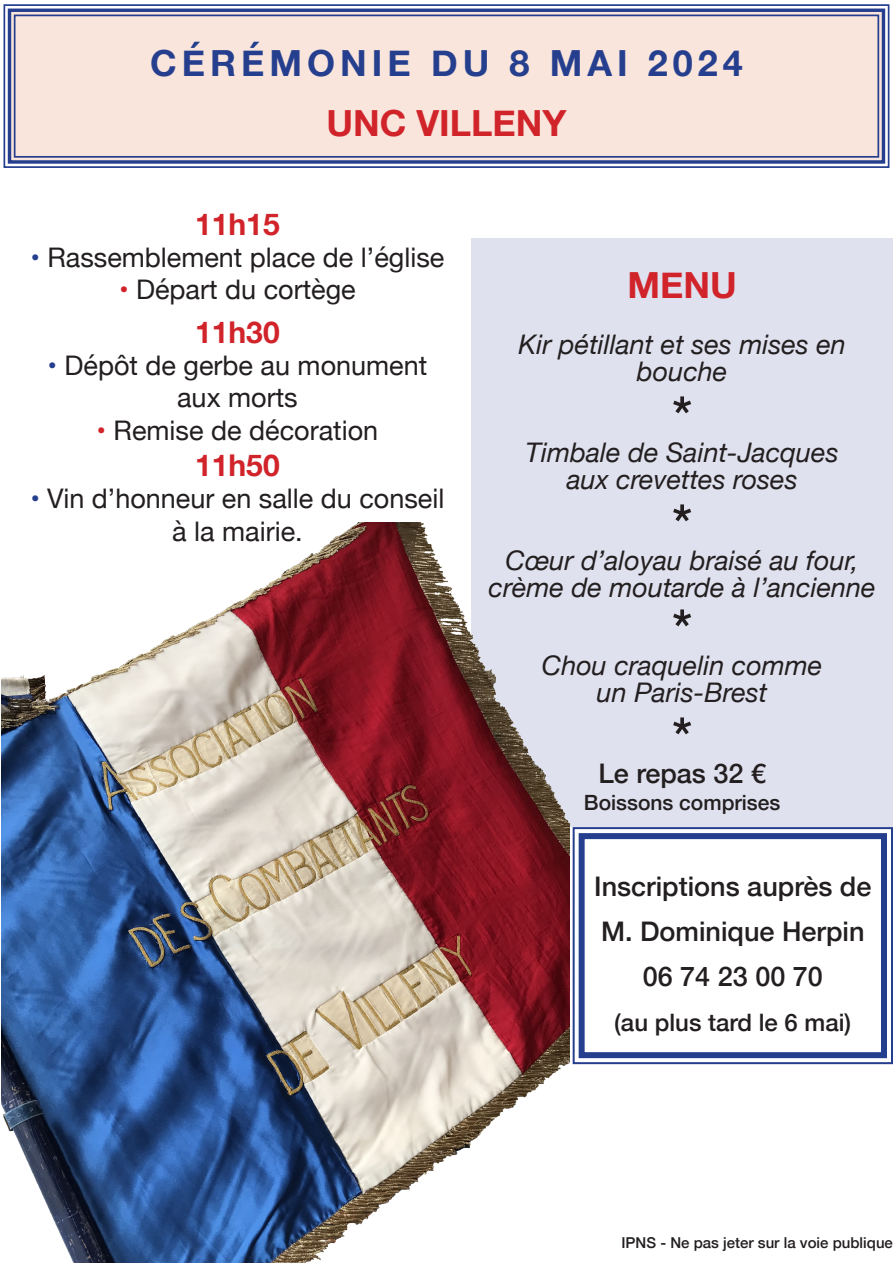
<style>
.page{position:relative;width:893px;height:1263px;background:#fff}
.page>*{position:absolute;margin:0;border:0;box-sizing:border-box;transform-origin:0 0}
.t1{font:500 54px "Helvetica Neue";color:#231f20}
.t2{font:700 36px "Helvetica Neue";letter-spacing:.14em;color:#253f8e}
.t3{font:700 36px "Helvetica Neue";color:#d1232a}
.t4{font:700 30px "Helvetica Neue";color:#d1232a}
.t5{font:italic 27px/27px "Helvetica Neue";color:#231f20;text-align:center}
.t6{font:27px "Helvetica Neue";color:#231f20}
.t7{font:500 27px "Helvetica Neue";color:#231f20}
.t8{font:500 24px "Helvetica Neue";color:#231f20}
.t9{font:500 21px "Helvetica Neue";color:#231f20}
.t10{font:500 15px "Helvetica Neue";color:#231f20}
.s1{color:#253f8e}
.s2{color:#d1232a}
</style>
<div class="page">
<div style="left:471px;top:239px;width:422px;height:588px;background:#e0e1ee"></div>
<img style="left:1px;top:522px;width:568px;height:741px">
<svg style="left:3px;top:4px;width:887px;height:164px;background:#f1e0da"></svg>
<div style="left:8px;top:9px;width:877px;height:155px;border:3px solid #253f8e"></div>
<div style="left:14px;top:15px;width:865px;height:143px;border:2px solid #253f8e"></div>
<svg style="left:572px;top:827px;width:321px;height:238px"></svg>
<div style="left:579px;top:833px;width:308px;height:225px;border:6px solid #253f8e"></div>
<p class="t2" style="left:150px;top:35px;width:594px">CÉRÉMONIE DU 8 MAI 2024</p>
<p class="t3" style="left:326px;top:95px;width:242px">UNC VILLENY</p>
<p class="t4" style="left:195px;top:200px;width:86px">11h15</p>
<p class="t6" style="left:30px;top:238px;width:416px"><span class="s1">•</span> Rassemblement place de l’église</p>
<p class="t6" style="left:119px;top:270px;width:238px"><span class="s2">•</span> Départ du cortège</p>
<p class="t4" style="left:195px;top:308px;width:86px">11h30</p>
<p class="t6" style="left:48px;top:346px;width:381px"><span class="s1">•</span> Dépôt de gerbe au monument</p>
<p class="t6" style="left:177px;top:378px;width:122px">aux morts</p>
<p class="t6" style="left:97px;top:411px;width:283px"><span class="s2">•</span> Remise de décoration</p>
<p class="t4" style="left:195px;top:442px;width:86px">11h50</p>
<p class="t6" style="left:30px;top:479px;width:416px"><span class="s1">•</span> Vin d’honneur en salle du conseil</p>
<p class="t6" style="left:172px;top:512px;width:132px">à la mairie.</p>
<p class="t3" style="left:627px;top:257px;width:111px">MENU</p>
<p class="t5" style="left:518px;top:332px;width:329px">Kir pétillant et ses mises en bouche</p>
<p class="t1" style="left:672px;top:372px;width:21px">*</p>
<p class="t5" style="left:526px;top:440px;width:315px">Timbale de Saint-Jacques</p>
<p class="t5" style="left:567px;top:467px;width:232px">aux crevettes roses</p>
<p class="t1" style="left:672px;top:480px;width:21px">*</p>
<p class="t5" style="left:489px;top:548px;width:389px">Cœur d’aloyau braisé au four, crème de moutarde à l’ancienne</p>
<p class="t1" style="left:672px;top:585px;width:21px">*</p>
<p class="t5" style="left:542px;top:653px;width:282px">Chou craquelin comme</p>
<p class="t5" style="left:597px;top:680px;width:172px">un Paris-Brest</p>
<p class="t1" style="left:672px;top:693px;width:21px">*</p>
<p class="t7" style="left:598px;top:752px;width:169px">Le repas 32 €</p>
<p class="t9" style="left:584px;top:786px;width:198px">Boissons comprises</p>
<p class="t7" style="left:594px;top:864px;width:279px">Inscriptions auprès de</p>
<p class="t7" style="left:601px;top:909px;width:265px">M. Dominique Herpin</p>
<p class="t7" style="left:643px;top:954px;width:182px">06 74 23 00 70</p>
<p class="t8" style="left:614px;top:1003px;width:239px">(au plus tard le 6 mai)</p>
<p class="t10" style="left:621px;top:1230px;width:273px">IPNS - Ne pas jeter sur la voie publique</p>
</div>
